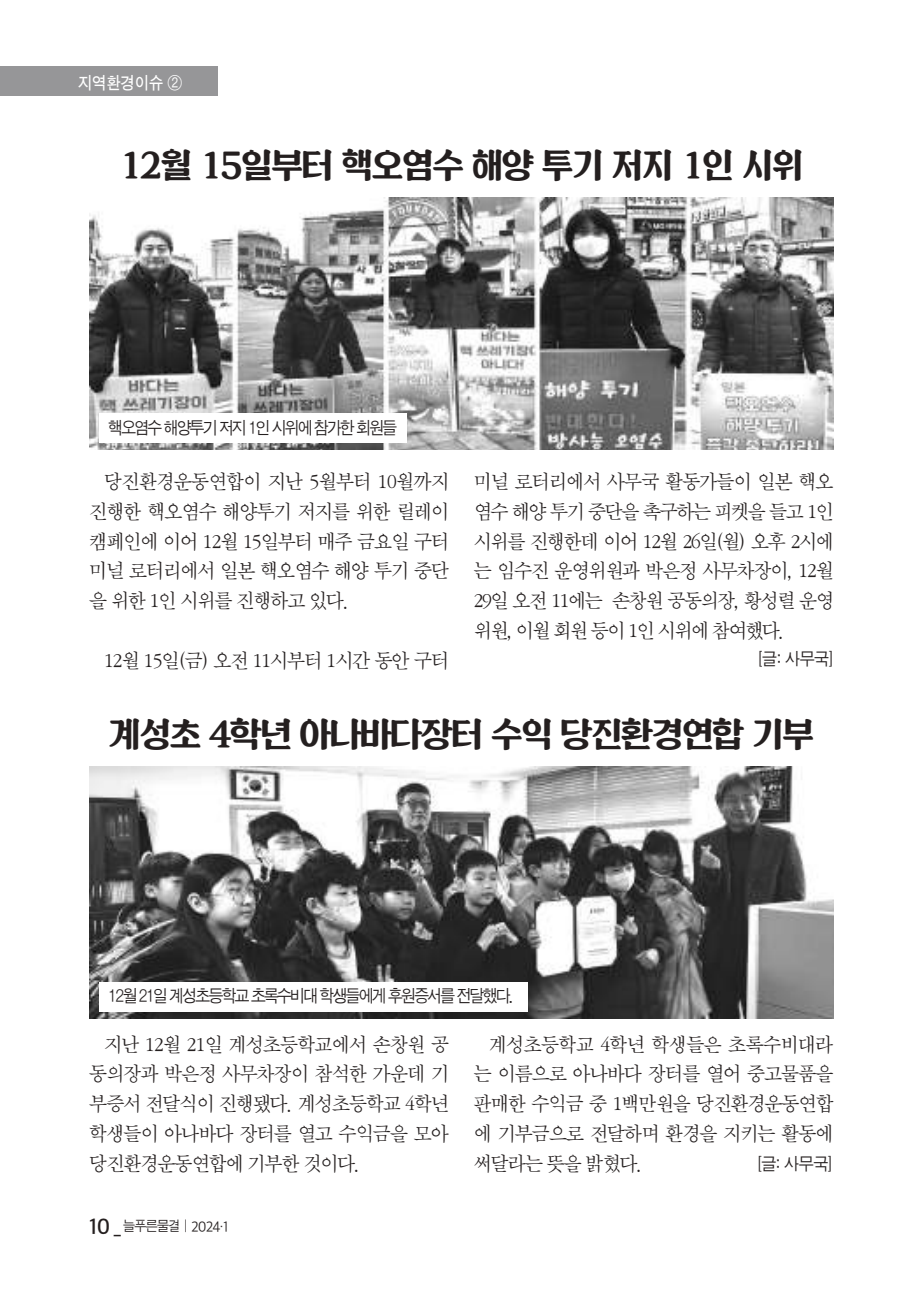
<style>
.page{position:relative;width:923px;height:1290px;background:#fff}
.page>*{position:absolute;margin:0;border:0;box-sizing:border-box;transform-origin:0 0}
.t1{font:33.25px "SD Kwangya";letter-spacing:-.04em;color:#241f1f;scale:.95 1}
.t2{font:21px/29.8px "SD Myeongjo a Lt";letter-spacing:-.045em;color:#241f1f;text-align:justify;scale:.95 1}
.t3{font:17.5px "SD Gothic a Lt";letter-spacing:-.095em;color:#241f1f;scale:.93 1}
.t4{font:17.5px "SD Gothic a Lt";letter-spacing:-.095em;color:#241f1f;scale:.95 1}
.t5{font:17.5px "SD Gothic b Md";color:#fff;scale:.9 1}
.t6{font:14px "SD Gothic a Lt";letter-spacing:-.05em;color:#241f1f;scale:.95 1}
.s1{font-family:"SD Gothic Neoa f Sm";font-size:21px}
.s2{font-family:"SD Gothic Neoa c Lt"}
</style>
<div class="page">
<img style="left:89px;top:198px;width:744px;height:252px">
<img style="left:89px;top:766px;width:744px;height:252px">
<div style="left:99px;top:413px;width:308px;height:30px;background:#fff"></div>
<div style="left:99px;top:982px;width:429px;height:29px;background:#fff"></div>
<div style="left:0;top:66px;width:217px;height:29px;background:#969698"></div>
<p class="t5" style="left:78px;top:74px;width:117px">지역환경이슈 ②</p>
<h1 class="t1" style="left:119px;top:149px;width:722px">12월 15일부터 핵오염수 해양 투기 저지 1인 시위</h1>
<p class="t3" style="left:108px;top:419px;width:312px">핵오염수 해양투기 저지 1인 시위에 참가한 회원들</p>
<p class="t2" style="left:89px;top:467px;width:380px;text-indent:15px">당진환경운동연합이 지난 5월부터 10월까지 진행한 핵오염수 해양투기 저지를 위한 릴레이 캠페인에 이어 12월 15일부터 매주 금요일 구터 미널 로터리에서 일본 핵오염수 해양 투기 중단 을 위한 1인 시위를 진행하고 있다.</p>
<p class="t2" style="left:104px;top:645px;width:364px">12월 15일(금) 오전 11시부터 1시간 동안 구터</p>
<p class="t2" style="left:474px;top:467px;width:380px">미널 로터리에서 사무국 활동가들이 일본 핵오 염수 해양 투기 중단을 촉구하는 피켓을 들고 1인 시위를 진행한데 이어 12월 26일(월) 오후 2시에 는 임수진 운영위원과 박은정 사무차장이, 12월 29일 오전 11에는 손창원 공동의장, 황성렬 운영 위원, 이월 회원 등이 1인 시위에 참여했다.</p>
<p class="t4" style="left:758px;top:650px;width:81px">[글: 사무국]</p>
<h1 class="t1" style="left:109px;top:717px;width:743px">계성초 4학년 아나바다장터 수익 당진환경연합 기부</h1>
<p class="t3" style="left:108px;top:987px;width:437px">12월 21일 계성초등학교 초록수비대 학생들에게 후원증서를 전달했다.</p>
<p class="t2" style="left:89px;top:1029px;width:380px;text-indent:15px">지난 12월 21일 계성초등학교에서 손창원 공 동의장과 박은정 사무차장이 참석한 가운데 기 부증서 전달식이 진행됐다. 계성초등학교 4학년 학생들이 아나바다 장터를 열고 수익금을 모아 당진환경운동연합에 기부한 것이다.</p>
<p class="t2" style="left:474px;top:1029px;width:380px;text-indent:15px">계성초등학교 4학년 학생들은 초록수비대라 는 이름으로 아나바다 장터를 열어 중고물품을 판매한 수익금 중 1백만원을 당진환경운동연합 에 기부금으로 전달하며 환경을 지키는 활동에 써달라는 뜻을 밝혔다.</p>
<p class="t4" style="left:757px;top:1154px;width:81px">[글: 사무국]</p>
<p class="t6" style="left:89px;top:1219px;width:148px"><span class="s1">10 _</span> 늘푸른물결｜<span class="s2">2024·1</span></p>
</div>
